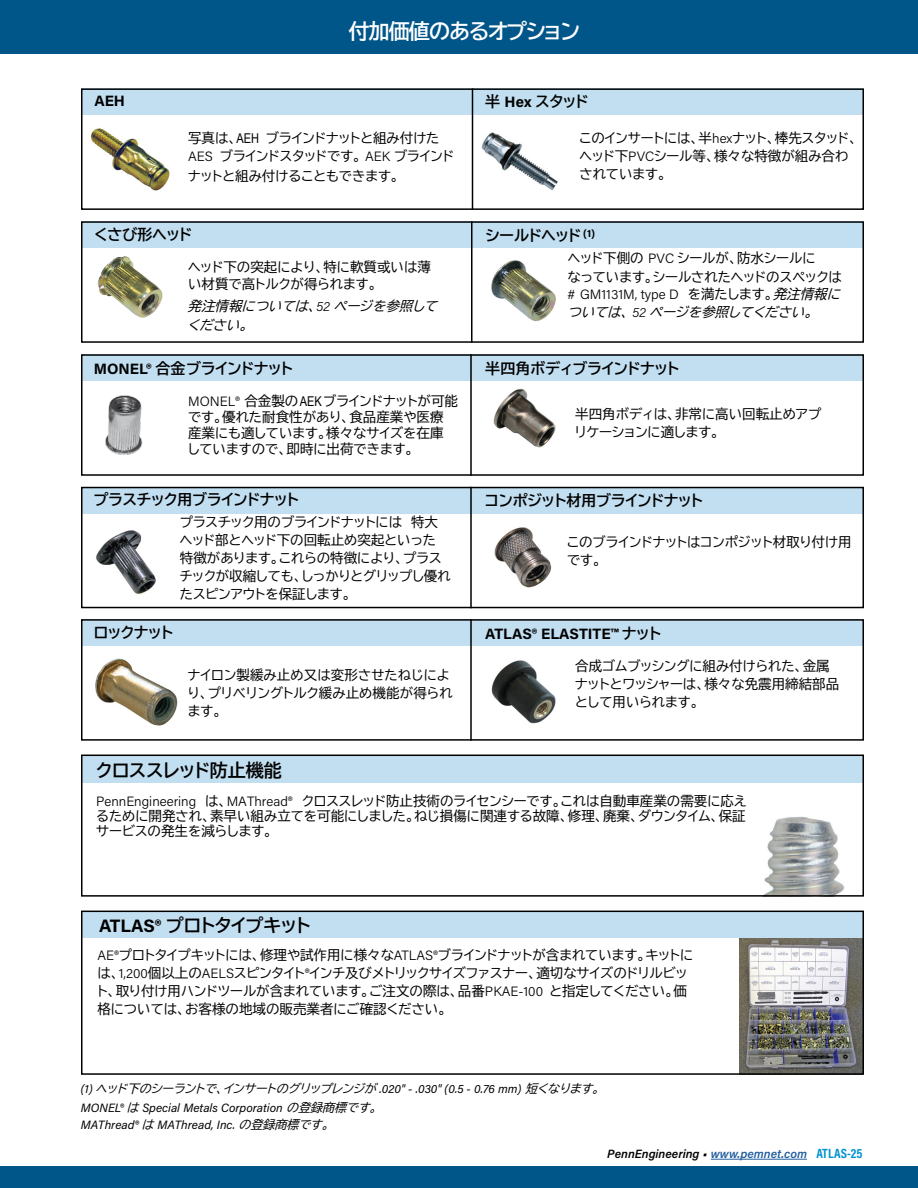
<style>
.page{position:relative;width:918px;height:1188px;background:#fff}
.page>*{position:absolute;margin:0;border:0;box-sizing:border-box;transform-origin:0 0}
.t1{font:700 21px "BIZUDP Gothic";letter-spacing:-.04em;color:#fff}
.t2{font:700 18px "BIZUDP Gothic";color:#000}
.t3{font:700 15px "BIZUDP Gothic";color:#000}
.t4{font:700 15px "Acumin Pro";color:#000}
.t5{font:13.5px/18px "BIZUDP Gothic";color:#000}
.t6{font:13.5px/18px "BIZ UDP Gothic";color:#000}
.t7{font:italic 13.5px/19px "BIZUDP Gothic";color:#000}
.t8{font:300 13.5px "Acumin Pro";color:#000}
.t9{font:italic 12px/17.5px "Acumin Pro";color:#000}
.t10{font:italic 12px "BIZUDP Gothic";color:#000}
.t11{font:italic 600 12px "Acumin Pro";color:#000}
.s1{font-family:"Acumin Pro"}
.s2{font-family:"Arial Narrow"}
.s3{font-family:"BIZ UDP Gothic"}
.s4{font-family:"Acumin Pro";font-weight:300}
.s5{font-family:"BIZ UDP Gothic Bold";font-weight:400}
.s6{font-family:"BIZUDP Gothic";font-weight:400}
.s7{font-family:"BIZUDP Gothic";font-weight:400;font-style:italic}
.s8{font-family:"BIZUDP Gothic"}
.s9{color:#215e9e}
.s10{font-family:"Acumin Pro Cond";font-weight:700;font-style:normal;font-size:13.5px;color:#0093d0}
</style>
<div class="page">
<hr style="left:711px;top:1159px;width:96px;height:1px;background:#215e9e">
<div style="left:0;top:1167px;width:918px;height:21px;background:#005589"></div>
<div style="left:81px;top:619px;width:781px;height:27px;background:#c2dff1"></div>
<hr style="left:470px;top:619px;width:2px;height:122px;background:#000">
<div style="left:81px;top:619px;width:783px;height:122px;border:2px solid #000"></div>
<div style="left:0;top:0;width:918px;height:54px;background:#005589"></div>
<img style="left:739px;top:938px;width:122px;height:134px">
<div style="left:82px;top:911px;width:782px;height:27px;background:#c2dff1"></div>
<div style="left:82px;top:756px;width:782px;height:27px;background:#c2dff1"></div>
<div style="left:81px;top:221px;width:783px;height:27px;background:#c2dff1"></div>
<hr style="left:471px;top:221px;width:1px;height:122px;background:#000">
<img style="left:491px;top:260px;width:65px;height:61px">
<img style="left:98px;top:256px;width:64px;height:62px">
<div style="left:81px;top:354px;width:781px;height:27px;background:#c2dff1"></div>
<hr style="left:470px;top:354px;width:2px;height:122px;background:#000">
<img style="left:493px;top:388px;width:63px;height:60px">
<div style="left:81px;top:88px;width:782px;height:27px;background:#c2dff1"></div>
<img style="left:90px;top:128px;width:80px;height:63px">
<img style="left:481px;top:132px;width:77px;height:59px">
<hr style="left:472px;top:88px;width:1px;height:122px;background:#000">
<img style="left:105px;top:395px;width:38px;height:60px">
<img style="left:764px;top:816px;width:80px;height:78px">
<div style="left:81px;top:88px;width:783px;height:122px;border:2px solid #000"></div>
<div style="left:81px;top:755px;width:783px;height:142px;border:2px solid #000"></div>
<div style="left:81px;top:911px;width:783px;height:164px;border:2px solid #000"></div>
<div style="left:81px;top:221px;width:783px;height:122px;border:2px solid #000"></div>
<div style="left:81px;top:354px;width:783px;height:122px;border:2px solid #000"></div>
<div style="left:81px;top:487px;width:781px;height:27px;background:#c2dff1"></div>
<hr style="left:470px;top:487px;width:2px;height:121px;background:#000">
<div style="left:81px;top:487px;width:783px;height:121px;border:2px solid #000"></div>
<img style="left:96px;top:530px;width:60px;height:64px">
<img style="left:494px;top:527px;width:58px;height:61px">
<img style="left:95px;top:658px;width:83px;height:68px">
<img style="left:491px;top:660px;width:65px;height:64px">
<h1 class="t1" style="left:348px;top:20px;width:233px">付加価値のあるオプション</h1>
<p class="t4" style="left:94px;top:91px;width:32px">AEH</p>
<p class="t3" style="left:485px;top:94px;width:105px">半 <span class="s1">Hex</span> スタッド</p>
<p class="t5" style="left:188px;top:129px;width:267px">写真は、<span class="s2">AEH</span> ブラインドナットと組み<span class="s3">付け</span>た<br><span class="s4">AES</span> ブラインドスタッドです。 <span class="s4">AEK</span> ブラインド</p>
<p class="t5" style="left:188px;top:167px;width:212px">ナットと組み<span class="s3">付け</span>ることもできます。</p>
<p class="t3" style="left:94px;top:227px;width:99px">くさび形ヘッド</p>
<p class="t5" style="left:188px;top:259px;width:244px;line-height:17px">ヘッド下の<span class="s3">突起により</span>、特に軟質或いは薄い材質<span class="s3">で</span>高トルク<span class="s3">が得られ</span>ます。</p>
<p class="t7" style="left:188px;top:296px;width:254px">発注情報については、<span class="s4">5 2</span> ページを参照してください。</p>
<p class="t5" style="left:579px;top:128px;width:279px">このインサートには、半<span class="s4">hex</span><span class="s3">ナット、</span>棒先スタッド<span class="s3">、</span>ヘッド下<span class="s4">PVC</span>シール等、様々<span class="s3">な特徴</span>が組み合わされています。</p>
<p class="t3" style="left:486px;top:227px;width:111px"><span class="s5">シ</span>ールドヘッド <sup>(1)</sup></p>
<p class="t5" style="left:567px;top:248px;width:276px;line-height:19px"><span class="s3">ヘ</span>ッド下側<span class="s3">の</span> <span class="s4">PVC</span> シールが、防水<span class="s3">シールに<br></span>なっています。シールされたヘッドの<span class="s3">スペックは</span></p>
<p class="t8" style="left:567px;top:285px;width:278px"># GM1131M, type D<span class="s6">　を満たします。</span><span class="s7">発注情報に</span></p>
<p class="t7" style="left:567px;top:303px;width:250px">ついては、 <span class="s4">5 2</span> ページを参照してください。</p>
<p class="t3" style="left:94px;top:361px;width:201px"><span class="s1">MONEL®</span> 合金ブラインドナット</p>
<p class="t3" style="left:485px;top:360px;width:196px">半四角ボディブラインドナット</p>
<p class="t5" style="left:188px;top:393px;width:272px;line-height:15.9px"><span class="s4">MONEL®</span> 合金製の<span class="s2">AEK</span> ブラインドナットが可能です。優れた耐食性があり、食品産業や医療産業にも適しています。様々なサイズを在庫していますので、即時に出荷できます。</p>
<p class="t5" style="left:575px;top:405px;width:247px">半四角ボディは、非常に高い回転止めアプリケーションに<span class="s3">適し</span>ます。</p>
<p class="t3" style="left:94px;top:492px;width:207px">プラスチック用ブラインドナット</p>
<p class="t3" style="left:485px;top:493px;width:219px"><span class="s5">コンポジット</span>材用ブラインドナット</p>
<p class="t5" style="left:180px;top:513px;width:272px">プラスチック用のブラインドナットには　特大ヘッド部とヘッド下の回転止め<span class="s3">突起</span>といった特徴があります。これらの特徴により、プラスチックが<span class="s3">収縮して</span>も、しっかりとグリップし優れたスピンアウトを保証します。</p>
<p class="t5" style="left:567px;top:533px;width:286px">このブラインドナットは<span class="s3">コンポジット</span>材<span class="s3">取り付け用で</span>す。</p>
<p class="t3" style="left:94px;top:625px;width:81px">ロック<span class="s5">ナット</span></p>
<p class="t4" style="left:485px;top:623px;width:177px">ATLAS® ELASTITE™ <span class="s8">ナット</span></p>
<p class="t5" style="left:188px;top:665px;width:267px">ナイロン製緩み止め又は<span class="s3">変形させたねじにより</span>、プリべリングトルク緩み止め機能が<span class="s3">得られ</span>ます。</p>
<p class="t6" style="left:575px;top:656px;width:265px">合成ゴムブッシングに組み付けられた、金属ナットとワッシャーは、様々な免震用締結部品として用いられます。</p>
<h2 class="t2" style="left:96px;top:761px;width:187px">クロススレッド防止機能</h2>
<p class="t6" style="left:96px;top:793px;width:652px;line-height:15.1px;text-align:justify"><span class="s4">PennEngineering</span> は、<span class="s4">MAThread®</span> クロススレッド防止技術のライセンシーです。これは自動車産業の需要に応えるために開発され、素早い組み立てを可能にしました。ねじ損傷に関連する故障、修理、廃棄、ダウンタイム、保証サービスの発生を減らします。</p>
<h2 class="t2" style="left:99px;top:916px;width:213px"><span class="s1">ATLAS®</span> プロトタイプキット</h2>
<p class="t5" style="left:97px;top:945px;width:597px"><span class="s4">AE®</span>プロトタイプキットには、修理や<span class="s3">試作用に</span>様々な<span class="s4">ATLAS®</span>ブラインド<span class="s3">ナット</span>が含まれています。キットには、<span class="s4">1,200</span>個以上の<span class="s4">AELS</span>スピンタイト<span class="s4">®</span>インチ及びメトリックサイズファスナー、適切なサイズのドリルビット、取り付け<span class="s3">用ハンド</span>ツールが含まれています。ご注文の際は、品番<span class="s4">PKAE-100</span> と指定してください。価格については、お客様の地域の販売業者にご確認ください。</p>
<p class="t10" style="left:81px;top:1083px;width:587px"><span class="s1">(1)</span> ヘッド下のシーラントで、インサートのグリップレンジ<span class="s3">が</span> <span class="s1">. 02 0 " - . 0 3 0 " (0. 5 - 0. 76 m m)</span> <span class="s3">短くなり</span>ます。<span class="s3">　　　　　　　　</span></p>
<p class="t9" style="left:81px;top:1098px;width:300px">MONEL® <span class="s8">は</span>Special Metals Corporation <span class="s8">の登録商標です。<br></span>MAThread® <span class="s8">は</span>MAThread, Inc. <span class="s8">の登録商標です。</span></p>
<p class="t11" style="left:607px;top:1145px;width:257px">PennEngineering • <span class="s9">www.pemnet.com</span> <span class="s10">ATLAS-25</span></p>
</div>
